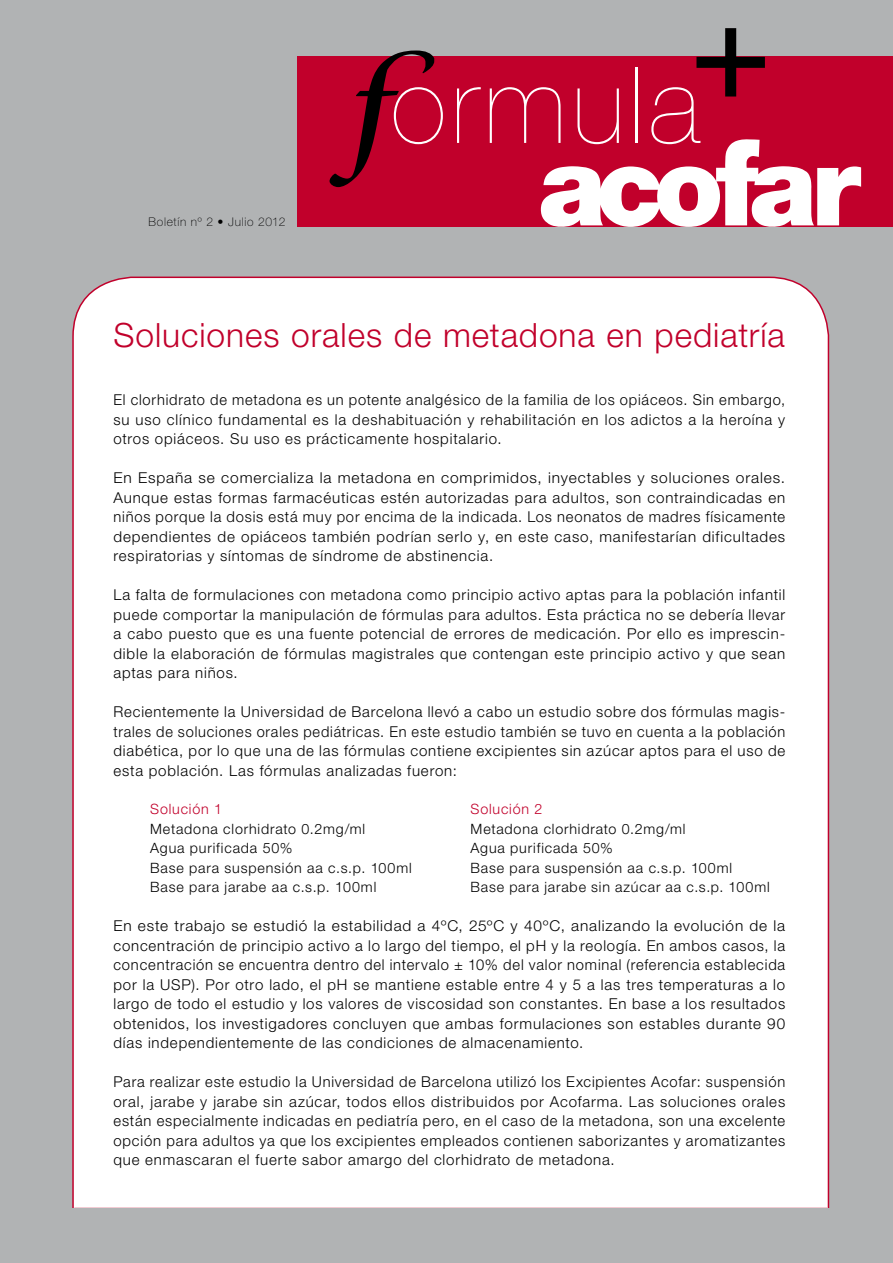
<style>
.page{position:relative;width:893px;height:1263px;background:#fff}
.page>*{position:absolute;margin:0;border:0;box-sizing:border-box;transform-origin:0 0}
.t1{font:300 33.45px "Helvetica Neue LT Std";letter-spacing:.03em;color:#c1002b}
.t2{font:300 15px/19.5px "Helvetica Neue LT Std";letter-spacing:.055em;color:#000;text-align:justify}
.t3{font:300 14.25px/19.5px "Helvetica Neue LT Std";letter-spacing:.06em;color:#000}
.t4{font:300 14.25px "Helvetica Neue LT Std";letter-spacing:.06em;color:#c1002b}
.t5{font:100 12px "Helvetica Neue LT Std";letter-spacing:.06em;color:#000}
</style>
<div class="page">
<div style="left:1px;top:0;width:891px;height:1263px;background:#b1b3b4"></div>
<div style="left:72px;top:277px;width:757px;height:931px;background:#fff"></div>
<div style="left:297px;top:57px;width:595px;height:170px;background:#c1002b"></div>
<svg style="left:457px;top:87px;width:23px;height:56px"></svg>
<svg style="left:329px;top:51px;width:114px;height:136px"></svg>
<svg style="left:489px;top:28px;width:372px;height:199px"></svg>
<hr style="left:74px;top:1208px;width:753px;height:1px;background:#c1002b">
<p class="t5" style="left:148px;top:217px;width:138px">Boletín nº 2 • Julio 2012</p>
<h1 class="t1" style="left:113px;top:316px;width:673px">Soluciones orales de metadona en pediatría</h1>
<p class="t2" style="left:113px;top:390px;width:673px">El clorhidrato de metadona es un potente analgésico de la familia de los opiáceos. Sin embargo, su uso clínico fundamental es la deshabituación y rehabilitación en los adictos a la heroína y otros opiáceos. Su uso es prácticamente hospitalario.</p>
<p class="t2" style="left:113px;top:468px;width:673px">En España se comercializa la metadona en comprimidos, inyectables y soluciones orales.<br>Aunque estas formas farmacéuticas estén autorizadas para adultos, son contraindicadas en niños porque la dosis está muy por encima de la indicada. Los neonatos de madres físicamente dependientes de opiáceos también podrían serlo y, en este caso, manifestarían dificultades respiratorias y síntomas de síndrome de abstinencia.</p>
<p class="t2" style="left:113px;top:585px;width:673px">La falta de formulaciones con metadona como principio activo aptas para la población infantil puede comportar la manipulación de fórmulas para adultos. Esta práctica no se debería llevar a cabo puesto que es una fuente potencial de errores de medicación. Por ello es imprescin&shy;dible la elaboración de fórmulas magistrales que contengan este principio activo y que sean aptas para niños.</p>
<p class="t2" style="left:113px;top:702px;width:673px">Recientemente la Universidad de Barcelona llevó a cabo un estudio sobre dos fórmulas magis&shy;trales de soluciones orales pediátricas. En este estudio también se tuvo en cuenta a la población diabética, por lo que una de las fórmulas contiene excipientes sin azúcar aptos para el uso de esta población. Las fórmulas analizadas fueron:</p>
<p class="t4" style="left:150px;top:802px;width:73px">Solución 1</p>
<p class="t3" style="left:150px;top:819px;width:263px">Metadona clorhidrato 0.2mg/ml<br>Agua purificada 50%<br>Base para suspensión aa c.s.p. 100ml<br>Base para jarabe aa c.s.p. 100ml</p>
<p class="t4" style="left:470px;top:802px;width:73px">Solución 2</p>
<p class="t3" style="left:470px;top:819px;width:300px">Metadona clorhidrato 0.2mg/ml<br>Agua purificada 50%<br>Base para suspensión aa c.s.p. 100ml<br>Base para jarabe sin azúcar aa c.s.p. 100ml</p>
<p class="t2" style="left:113px;top:916px;width:673px">En este trabajo se estudió la estabilidad a 4ºC, 25ºC y 40ºC, analizando la evolución de la concentración de principio activo a lo largo del tiempo, el pH y la reología. En ambos casos, la concentración se encuentra dentro del intervalo ± 10% del valor nominal (referencia establecida por la USP). Por otro lado, el pH se mantiene estable entre 4 y 5 a las tres temperaturas a lo largo de todo el estudio y los valores de viscosidad son constantes. En base a los resultados obtenidos, los investigadores concluyen que ambas formulaciones son estables durante 90 días independientemente de las condiciones de almacenamiento.</p>
<p class="t2" style="left:113px;top:1072px;width:673px">Para realizar este estudio la Universidad de Barcelona utilizó los Excipientes Acofar: suspensión oral, jarabe y jarabe sin azúcar, todos ellos distribuidos por Acofarma. Las soluciones orales están especialmente indicadas en pediatría pero, en el caso de la metadona, son una excelente opción para adultos ya que los excipientes empleados contienen saborizantes y aromatizantes que enmascaran el fuerte sabor amargo del clorhidrato de metadona.</p>
</div>
